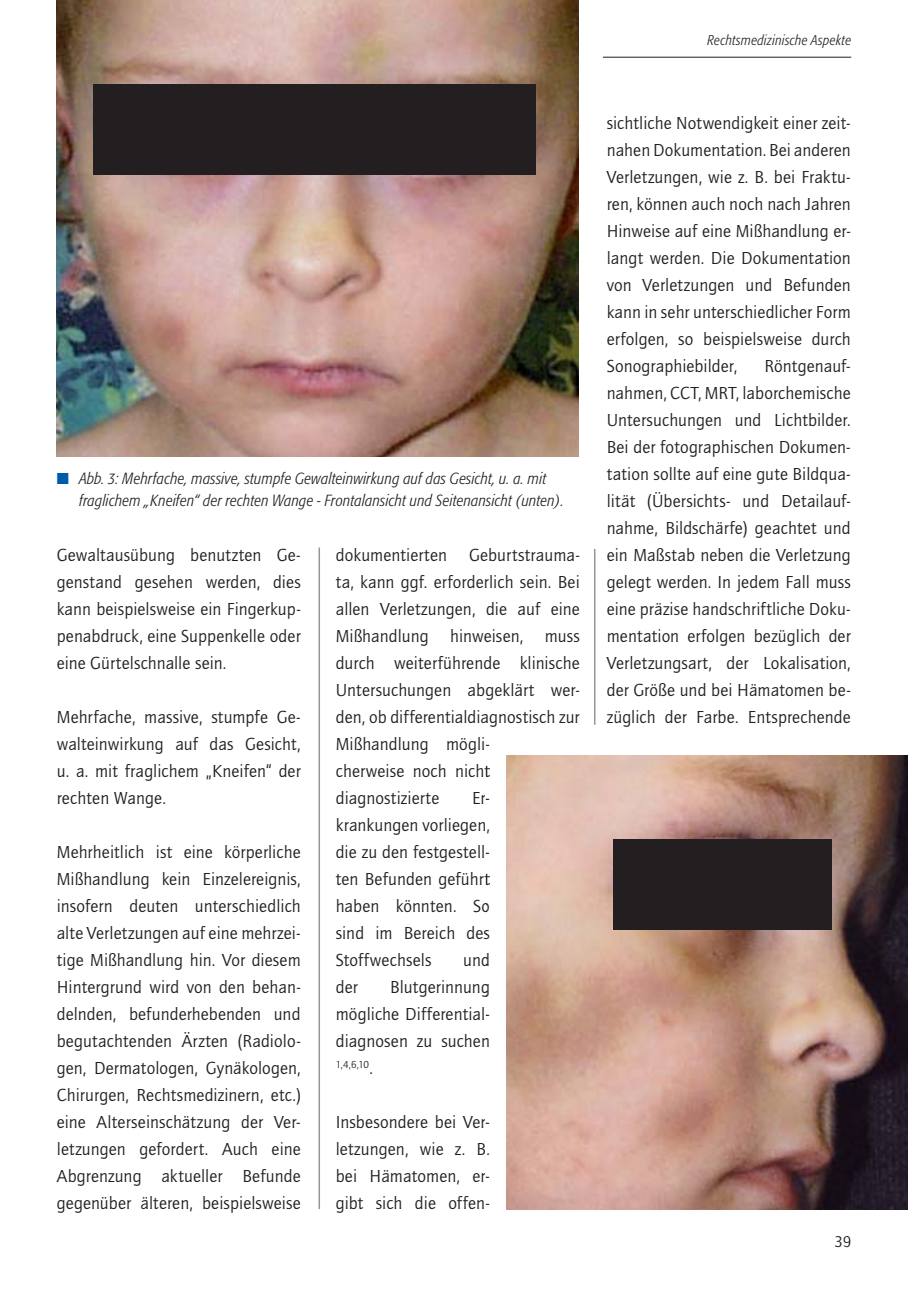
<style>
.page{position:relative;width:908px;height:1304px;background:#fff}
.page>*{position:absolute;margin:0;border:0;box-sizing:border-box;transform-origin:0 0}
.t1{font:18px/27px "Quay";letter-spacing:.005em;color:#231f20;text-align:justify}
.t2{font:italic 300 condensed 16px/22px "Formata";letter-spacing:.015em;color:#231f20}
.t3{font:16px "Quay";color:#231f20}
.t4{font:italic 300 condensed 14px "Formata";letter-spacing:.025em;color:#231f20}
.t5{font:10.4px "Quay";color:#231f20}
.s1{color:#005aaa}
.s2{color:#292627}
.s3{font-size:18px}
</style>
<div class="page">
<hr style="left:593px;top:549px;width:2px;height:176px;background:#939598">
<hr style="left:318px;top:548px;width:2px;height:661px;background:#939598">
<hr style="left:602px;top:57px;width:248px;height:1px;background:#231f20">
<img style="left:57px;top:0;width:521px;height:456px">
<img style="left:506px;top:756px;width:401px;height:453px">
<div style="left:93px;top:85px;width:443px;height:90px;background:#231f20"></div>
<div style="left:612px;top:839px;width:219px;height:91px;background:#231f20"></div>
<p class="t4" style="left:707px;top:34px;width:145px">Rechtsmedizinische Aspekte</p>
<p class="t2" style="left:79px;top:469px;width:486px;text-indent:-23px"><span class="s1">■</span> Abb. 3: Mehrfache, massive, stumpfe Gewalteinwirkung auf das Gesicht, u. a. mit fraglichem „Kneifen“ der rechten Wange - Frontalansicht und Seitenansicht (unten).</p>
<p class="t1" style="left:57px;top:543px;width:245px">Gewaltausübung benutzten Ge&shy;genstand gesehen werden, dies kann beispielsweise ein Fingerkup&shy;penabdruck, eine Suppenkelle oder eine Gürtelschnalle sein.</p>
<p class="t1" style="left:57px;top:705px;width:245px">Mehrfache, massive, stumpfe Ge&shy;walteinwirkung auf das Gesicht, u. a. mit fraglichem „Kneifen“ der rechten Wange.</p>
<p class="t1" style="left:57px;top:840px;width:245px">Mehrheitlich ist eine körperliche Mißhandlung kein Einzelereignis, insofern deuten unterschiedlich alte Verletzungen auf eine mehrzei&shy;tige Mißhandlung hin. Vor diesem Hintergrund wird von den behan&shy;delnden, befunderhebenden und begutachtenden Ärzten (Radiolo&shy;gen, Dermatologen, Gynäkologen, Chirurgen, Rechtsmedizinern, etc.) eine Alterseinschätzung der Ver&shy;letzungen gefordert. Auch eine Abgrenzung aktueller Befunde gegenüber älteren, beispielsweise</p>
<p class="t1" style="left:335px;top:543px;width:245px;text-align:left">dokumentierten Geburtstrauma&shy;ta, kann ggf. erforderlich sein. Bei allen Verletzungen, die auf eine<br>Mißhandlung hinweisen, muss durch weiterführende klinische<br>Untersuchungen abgeklärt wer&shy;den, ob differentialdiagnostisch zur<br>Mißhandlung mögli-<br>cherweise noch nicht diagnostizierte</p>
<p class="t1" style="left:335px;top:786px;width:156px;text-indent:136px">Er&shy;krankungen vorliegen<span class="s2">, </span>die zu den festgestell&shy;ten Befunden geführt haben könnten. So sind im Bereich des Stoffwechsels</p>
<p class="t1" style="left:463px;top:948px;width:28px">und</p>
<p class="t1" style="left:335px;top:975px;width:24px">der</p>
<p class="t1" style="left:335px;top:975px;width:156px;text-indent:54px">Blutgerinnung mögliche Differential&shy;diagnosen zu suchen</p>
<p class="t5" style="left:335px;top:1061px;width:39px">1,4,6,10<span class="s3">.</span></p>
<p class="t1" style="left:335px;top:1110px;width:156px">Insbesondere bei Ver&shy;letzungen, wie z. B<span class="s2">. </span>bei Hämatomen, er&shy;gibt sich die offen-</p>
<p class="t1" style="left:606px;top:111px;width:245px">sicht liche Notwendigkeit einer zeit&shy;nahen Dokumentation. Bei anderen Verletzungen, wie z. B. bei Fraktu&shy;ren, können auch noch nach Jahren Hinweise auf eine Mißhandlung er&shy;langt werden. Die Dokumentation von Verletzungen und Befunden kann in sehr unterschiedlicher Form erfolgen, so beispielsweise durch Sonographiebilder,</p>
<p class="t1" style="left:606px;top:354px;width:245px;text-indent:158px">Röntgenauf&shy;nahmen, CCT, MRT, laborchemische Untersuchungen und Lichtbilder.<br>Bei der fotographischen Dokumen&shy;tation sollte auf eine gute Bildqua&shy;lität (Übersichts- und Detailauf&shy;nahme, Bildschärfe) geachtet und ein Maßstab neben die Verletzung gelegt werden. In jedem Fall muss eine präzise handschriftliche Doku&shy;mentation erfolgen bezüglich der Verletzungsart, der Lokalisation, der Größe und bei Hämatomen be&shy;züglich der Farbe. Entsprechende</p>
<p class="t3" style="left:833px;top:1235px;width:19px">39</p>
</div>
